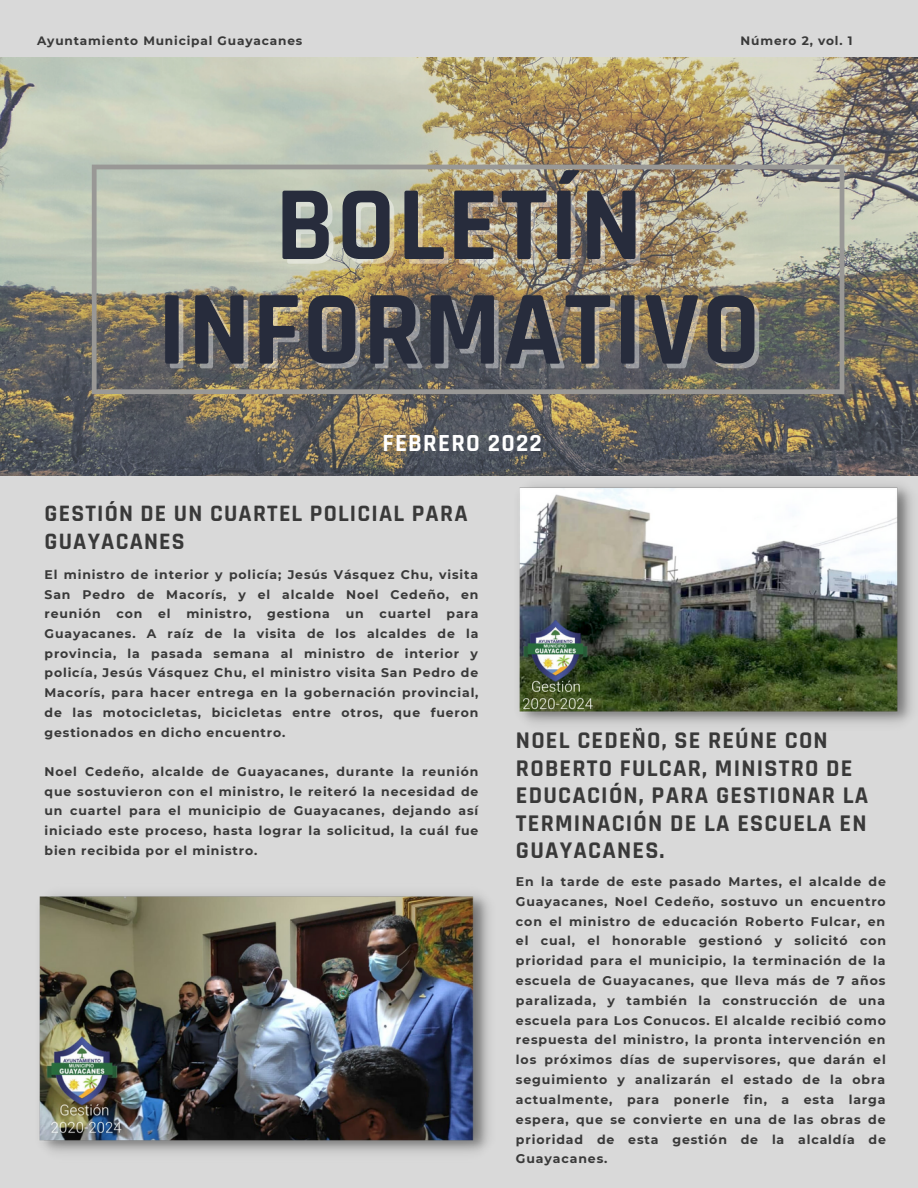
<style>
.page{position:relative;width:918px;height:1188px;background:#d9d9d9}
.page>*{position:absolute;margin:0;border:0;box-sizing:border-box;transform-origin:0 0}
.t1{font:700 106.35px/104.7px "Rajdhani";letter-spacing:.02em;color:#272c3c;text-align:center}
.t2{font:700 24.9px "Rajdhani";letter-spacing:.05em;color:#fff}
.t3{font:700 24.15px/27.5px "Rajdhani";letter-spacing:.05em;color:#393939}
.t4{font:700 23.85px/28.2px "Rajdhani";letter-spacing:.05em;color:#393939}
.t5{font:700 12.45px/19.8px "Montserrat";letter-spacing:.07em;color:#393939;text-align:justify}
.t6{font:700 12.15px "Montserrat";letter-spacing:.07em;color:#393939}
</style>
<div class="page">
<img style="left:445px;top:475px;width:473px;height:249px">
<img style="left:0;top:58px;width:918px;height:417px">
<svg style="left:92px;top:165px;width:752px;height:229px;background:#938d7a"></svg>
<img style="left:39px;top:894px;width:450px;height:259px">
<p class="t6" style="left:37px;top:33px;width:267px">Ayuntamiento Municipal Guayacanes</p>
<p class="t6" style="left:741px;top:33px;width:113px">Número 2, vol. 1</p>
<p class="t1" style="left:158px;top:176px;width:604px">BOLETÍN<br>INFORMATIVO</p>
<p class="t2" style="left:383px;top:427px;width:161px">FEBRERO 2022</p>
<p class="t4" style="left:45px;top:500px;width:425px">GESTIÓN DE UN CUARTEL POLICIAL PARA<br>GUAYACANES</p>
<p class="t5" style="left:45px;top:565px;width:435px">El ministro de interior y policía; Jesús Vásquez Chu, visita San Pedro de Macorís, y el alcalde Noel Cedeño, en reunión</p>
<p class="t5" style="left:116px;top:604px;width:27px">con</p>
<p class="t5" style="left:158px;top:604px;width:14px">el</p>
<p class="t5" style="left:186px;top:604px;width:66px">ministro,</p>
<p class="t5" style="left:267px;top:604px;width:64px">gestiona</p>
<p class="t5" style="left:346px;top:604px;width:20px">un</p>
<p class="t5" style="left:380px;top:604px;width:53px">cuartel</p>
<p class="t5" style="left:45px;top:604px;width:436px;text-indent:402px">para Guayacanes. A raíz de la visita de los alcaldes de la provincia, la pasada semana al ministro de interior y policía, Jesús Vásquez Chu, el ministro visita San Pedro de Macorís, para hacer entrega en la gobernación provincial, de las motocicletas, bicicletas entre otros, que fueron gestionados en dicho encuentro.</p>
<p class="t5" style="left:45px;top:762px;width:435px">Noel Cedeño, alcalde de Guayacanes, durante la reunión que sostuvieron con el ministro, le reiteró la necesidad de un cuartel para el municipio de Guayacanes, dejando así iniciado este proceso, hasta lograr la solicitud, la cuál fue bien recibida por el ministro.</p>
<p class="t3" style="left:516px;top:727px;width:354px">NOEL CEDEÑO, SE REÚNE CON<br>ROBERTO FULCAR, MINISTRO DE<br>EDUCACIÓN, PARA GESTIONAR LA<br>TERMINACIÓN DE LA ESCUELA EN<br>GUAYACANES.</p>
<p class="t5" style="left:516px;top:872px;width:372px">En la tarde de este pasado Martes, el alcalde de Guayacanes, Noel Cedeño, sostuvo un encuentro con el ministro de educación Roberto Fulcar, en el cual, el honorable gestionó y solicitó con prioridad para el municipio, la terminación de la escuela de Guayacanes, que lleva más de 7 años paralizada, y también la construcción de una escuela para Los Conucos. El alcalde recibió como respuesta del ministro, la pronta intervención en los próximos días de supervisores, que darán el seguimiento y analizarán el estado de la obra actualmente, para ponerle fin, a esta larga espera, que se convierte en una de las obras de prioridad de esta gestión de la alcaldía de Guayacanes.</p>
</div>
